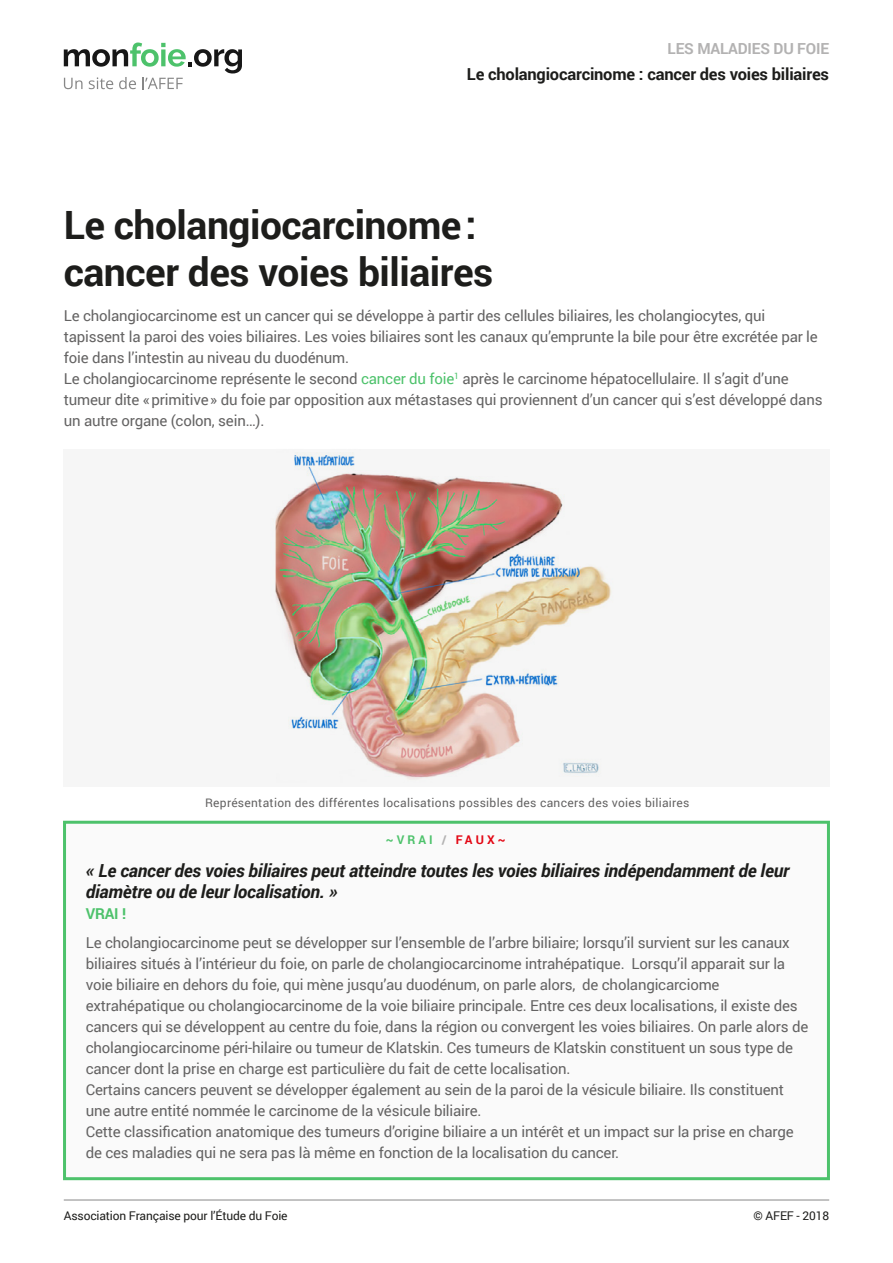
<style>
.page{position:relative;width:893px;height:1263px;background:#fff}
.page>*{position:absolute;margin:0;border:0;box-sizing:border-box;transform-origin:0 0}
.t1{font:700 39px/46.8px "Roboto";letter-spacing:-.01em;color:#1d1d1b}
.t2{font:italic 700 18px/21px "Roboto";letter-spacing:-.01em;color:#1d1d1b}
.t3{font:700 16.5px "Roboto";letter-spacing:-.01em;color:#1d1d1b}
.t4{font:700 15.3px "Roboto";letter-spacing:-.01em;color:#b3b2b2}
.t5{font:15px/21px "Roboto";letter-spacing:-.01em;color:#646363}
.t6{font:700 15px "Roboto";color:#4dc26b}
.t7{font:12px "Roboto";letter-spacing:.025em;color:#646363}
.t8{font:12px "Roboto";letter-spacing:-.01em;color:#1d1d1b}
.t9{font:700 12px "Roboto";letter-spacing:.255em;color:#4dc26b}
.s1{color:#4dc26b}
.s2{color:#b3b2b2}
.s3{color:#e30613}
</style>
<div class="page">
<svg style="left:64px;top:43px;width:178px;height:46px"></svg>
<hr style="left:64px;top:1199px;width:765px;height:1px;background:#878787">
<div style="left:64px;top:449px;width:766px;height:337px;background:#f6f6f6"></div>
<img style="left:275px;top:455px;width:336px;height:324px">
<div style="left:63px;top:821px;width:767px;height:359px;background:#fafafa;border:3px solid #4dc26b"></div>
<p class="t4" style="left:668px;top:37px;width:163px">LES MALADIES DU FOIE</p>
<p class="t3" style="left:467px;top:62px;width:364px">Le cholangiocarcinome : cancer des voies biliaires</p>
<p class="t1" style="left:64px;top:200px;width:431px">Le cholangiocarcinome: cancer des voies biliaires</p>
<p class="t5" style="left:64px;top:304px;width:755px">Le cholangiocarcinome est un cancer qui se développe à partir des cellules biliaires, les cholangiocytes, qui tapissent la paroi des voies biliaires. Les voies biliaires sont les canaux qu’emprunte la bile pour être excrétée par le foie dans l’intestin au niveau du duodénum.</p>
<p class="t5" style="left:64px;top:367px;width:760px">Le cholangiocarcinome représente le second <span class="s1">cancer du foie</span><sup>1</sup> après le carcinome hépatocellulaire. Il s’agit d’une tumeur dite «primitive» du foie par opposition aux métastases qui proviennent d’un cancer qui s’est développé dans un autre organe (colon, sein…).</p>
<p class="t7" style="left:205px;top:794px;width:486px">Représentation des différentes localisations possibles des cancers des voies biliaires</p>
<p class="t9" style="left:386px;top:831px;width:121px">~VRAI <span class="s2">/</span> <span class="s3">FAUX~</span></p>
<p class="t2" style="left:86px;top:859px;width:705px">« Le cancer des voies biliaires peut atteindre toutes les voies biliaires indépendamment de leur diamètre ou de leur localisation. »</p>
<p class="t6" style="left:86px;top:903px;width:42px">VRAI !</p>
<p class="t5" style="left:86px;top:932px;width:724px">Le cholangiocarcinome peut se développer sur l’ensemble de l’arbre biliaire; lorsqu’il survient sur les canaux biliaires situés à l’intérieur du foie, on parle de cholangiocarcinome intrahépatique. Lorsqu’il apparait sur la voie biliaire en dehors du foie, qui mène jusqu’au duodénum, on parle alors, de cholangicarciome extrahépatique ou cholangiocarcinome de la voie biliaire principale. Entre ces deux localisations, il existe des cancers qui se développent au centre du foie, dans la région ou convergent les voies biliaires. On parle alors de cholangiocarcinome péri-hilaire ou tumeur de Klatskin. Ces tumeurs de Klatskin constituent un sous type de cancer dont la prise en charge est particulière du fait de cette localisation.</p>
<p class="t5" style="left:86px;top:1079px;width:700px">Certains cancers peuvent se développer également au sein de la paroi de la vésicule biliaire. Ils constituent une autre entité nommée le carcinome de la vésicule biliaire.</p>
<p class="t5" style="left:86px;top:1121px;width:709px">Cette classification anatomique des tumeurs d’origine biliaire a un intérêt et un impact sur la prise en charge de ces maladies qui ne sera pas là même en fonction de la localisation du cancer.</p>
<p class="t8" style="left:64px;top:1208px;width:225px">Association Française pour l’Étude du Foie</p>
<p class="t8" style="left:753px;top:1208px;width:77px">© AFEF - 2018</p>
</div>
